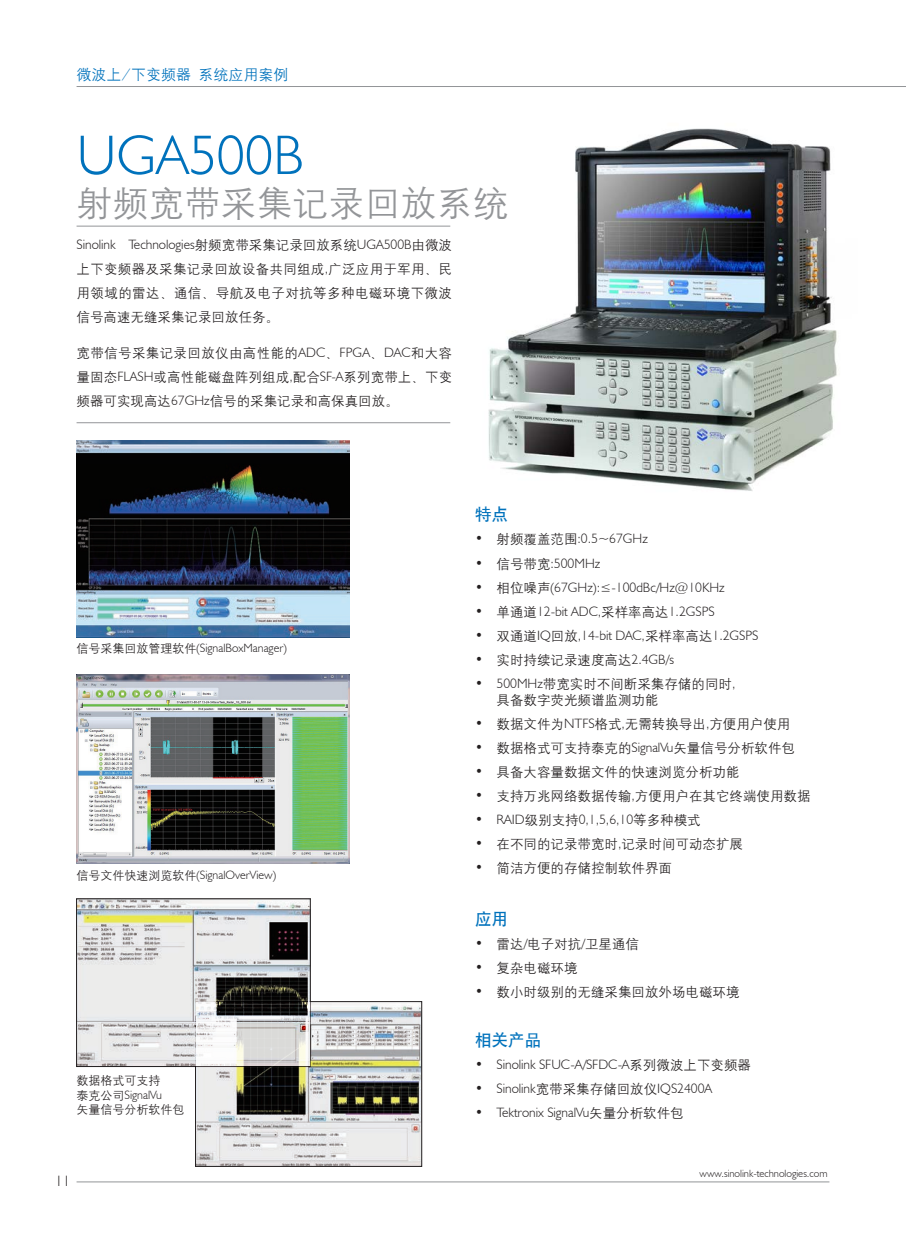
<style>
.page{position:relative;width:906px;height:1238px;background:#fff}
.page>*{position:absolute;margin:0;border:0;box-sizing:border-box;transform-origin:0 0}
.t1{font:300 55.95px "Humanist 521 BT";color:#0072bc}
.t2{font:36px "H Yg 2 gj";color:#939598}
.t3{font:16.5px "H Yb 1 gj";color:#0072bc}
.t4{font:15px "H Yg 2 gj";color:#0072bc}
.t5{font:300 15px "Humanist 521 BT";color:#231f20}
.t6{font:13.5px/24px "H Yg 2 gj";color:#231f20;text-align:justify}
.t7{font:300 13.5px "Humanist 521 BT";color:#231f20}
.t8{font:300 12px "Humanist 521 BT";color:#231f20}
.t9{font:12px "H Yg 2 gj";color:#231f20}
.t10{font:300 10.5px "Humanist 521 BT";color:#231f20}
.s1{font-family:"H Yg 2 gj";font-weight:400}
.s2{font-family:"Humanist 521 BT";font-weight:300}
</style>
<div class="page">
<img style="left:357px;top:128px;width:480px;height:363px">
<hr style="left:77px;top:1181px;width:752px;height:1px;background:#939598">
<hr style="left:77px;top:422px;width:373px;height:1px;background:#939598">
<hr style="left:77px;top:226px;width:373px;height:1px;background:#939598">
<hr style="left:77px;top:86px;width:829px;height:1px;background:#939598">
<img style="left:77px;top:440px;width:273px;height:197px">
<img style="left:77px;top:674px;width:273px;height:189px">
<img style="left:78px;top:900px;width:230px;height:164px">
<div style="left:76px;top:898px;width:234px;height:168px;border:1px solid #231f20"></div>
<img style="left:197px;top:1003px;width:223px;height:161px">
<div style="left:195px;top:1001px;width:227px;height:165px;border:1px solid #231f20"></div>
<p class="t4" style="left:77px;top:66px;width:213px">微波上/下变频器 系统应用案例</p>
<h1 class="t1" style="left:77px;top:120px;width:229px">UGA500B</h1>
<h2 class="t2" style="left:77px;top:185px;width:434px">射频宽带采集记录回放系统</h2>
<p class="t7" style="left:77px;top:236px;width:377px">Sinolink Technologies<span class="s1">射频宽带采集记录回放系统</span>UGA500B<span class="s1">由微波</span></p>
<p class="t6" style="left:77px;top:257px;width:377px">上下变频器及采集记录回放设备共同组成<span class="s2">,</span>广泛应用于军用、民用领域的雷达、通信、导航及电子对抗等多种电磁环境下微波信号高速无缝采集记录回放任务。</p>
<p class="t6" style="left:77px;top:341px;width:377px">宽带信号采集记录回放仪由高性能的<span class="s2">ADC</span>、<span class="s2">FPGA</span>、<span class="s2">DAC</span>和大容量固态<span class="s2">FLASH</span>或高性能磁盘阵列组成<span class="s2">,</span>配合<span class="s2">SF-A</span>系列宽带上、下变频器可实现高达<span class="s2">67GHz</span>信号的采集记录和高保真回放。</p>
<p class="t8" style="left:77px;top:640px;width:212px"><span class="s1">信号采集回放管理软件</span>(SignalBoxManager)</p>
<p class="t8" style="left:77px;top:867px;width:201px"><span class="s1">信号文件快速浏览软件</span>(SignalOverView)</p>
<p class="t9" style="left:77px;top:1074px;width:85px">数据格式可支持</p>
<p class="t8" style="left:77px;top:1087px;width:87px"><span class="s1">泰克公司</span>SignalVu</p>
<p class="t9" style="left:77px;top:1103px;width:109px">矢量信号分析软件包</p>
<p class="t5" style="left:55px;top:1171px;width:17px">11</p>
<p class="t3" style="left:475px;top:506px;width:34px">特点</p>
<p class="t7" style="left:475px;top:530px;width:174px">• <span class="s1">射频覆盖范围</span>:0.5~67GHz</p>
<p class="t7" style="left:475px;top:554px;width:127px">• <span class="s1">信号带宽</span>:500MHz</p>
<p class="t7" style="left:475px;top:578px;width:251px">• <span class="s1">相位噪声</span>(67GHz):≤-100dBc/Hz@10KHz</p>
<p class="t7" style="left:475px;top:602px;width:241px">• <span class="s1">单通道</span>12-bit ADC,<span class="s1">采样率高达</span>1.2GSPS</p>
<p class="t7" style="left:475px;top:626px;width:285px">• <span class="s1">双通道</span>IQ<span class="s1">回放</span>,14-bit DAC,<span class="s1">采样率高达</span>1.2GSPS</p>
<p class="t6" style="left:475px;top:647px;width:200px"><span class="s2">•</span> 实时持续记录速度高达<span class="s2">2.4GB/s</span></p>
<p class="t6" style="left:496px;top:675px;width:240px;line-height:16.5px;text-indent:-21px"><span class="s2">• 500MHz</span>带宽实时不间断采集存储的同时<span class="s2">,</span>具备数字荧光频谱监测功能</p>
<p class="t6" style="left:475px;top:712px;width:317px"><span class="s2">•</span> 数据文件为<span class="s2">NTFS</span>格式<span class="s2">,</span>无需转换导出<span class="s2">,</span>方便用户使用</p>
<p class="t6" style="left:475px;top:736px;width:321px"><span class="s2">•</span> 数据格式可支持泰克的<span class="s2">SignalVu</span>矢量信号分析软件包</p>
<p class="t6" style="left:475px;top:760px;width:266px"><span class="s2">•</span> 具备大容量数据文件的快速浏览分析功能</p>
<p class="t6" style="left:475px;top:784px;width:337px"><span class="s2">•</span> 支持万兆网络数据传输<span class="s2">,</span>方便用户在其它终端使用数据</p>
<p class="t7" style="left:475px;top:811px;width:227px">• RAID<span class="s1">级别支持</span>0,1,5,6,10<span class="s1">等多种模式</span></p>
<p class="t6" style="left:475px;top:832px;width:269px"><span class="s2">•</span> 在不同的记录带宽时<span class="s2">,</span>记录时间可动态扩展</p>
<p class="t6" style="left:475px;top:856px;width:198px"><span class="s2">•</span> 简洁方便的存储控制软件界面</p>
<p class="t3" style="left:475px;top:910px;width:34px">应用</p>
<p class="t6" style="left:475px;top:931px;width:165px"><span class="s2">•</span> 雷达<span class="s2">/</span>电子对抗<span class="s2">/</span>卫星通信</p>
<p class="t6" style="left:475px;top:955px;width:104px"><span class="s2">•</span> 复杂电磁环境</p>
<p class="t6" style="left:475px;top:979px;width:266px"><span class="s2">•</span> 数小时级别的无缝采集回放外场电磁环境</p>
<p class="t3" style="left:475px;top:1031px;width:67px">相关产品</p>
<p class="t7" style="left:475px;top:1055px;width:277px">• Sinolink SFUC-A/SFDC-A<span class="s1">系列微波上下变频器</span></p>
<p class="t7" style="left:475px;top:1079px;width:238px">• Sinolink<span class="s1">宽带采集存储回放仪</span>IQS2400A</p>
<p class="t7" style="left:475px;top:1103px;width:210px">• Tektronix SignalVu<span class="s1">矢量分析软件包</span></p>
<p class="t10" style="left:699px;top:1167px;width:129px">www.sinolink-technologies.com</p>
</div>
